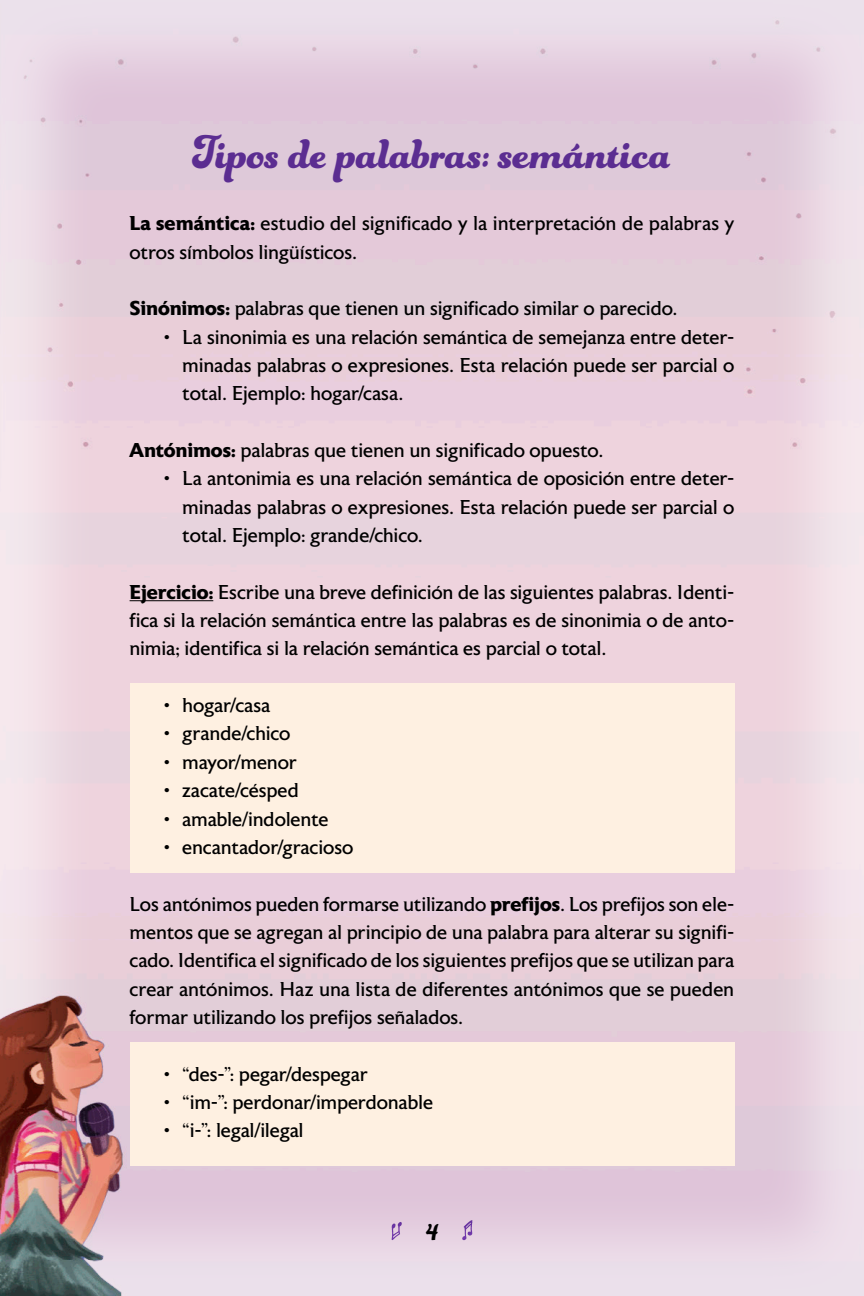
<style>
.page{position:relative;width:864px;height:1296px;background:#fff}
.page>*{position:absolute;margin:0;border:0;box-sizing:border-box;transform-origin:0 0}
.subtítulos{font:50px "Funkydori";letter-spacing:.005em;color:#5b2d91}
.t1{font:28px "Funkydori";color:#000}
.txt-sinsan{font:20px/28.4px "Astoria";letter-spacing:-.01em;color:#000;text-align:justify}
.txt{font:20px/28.4px "Astoria";letter-spacing:-.01em;color:#000;text-align:justify}
.s1{font-weight:700}
</style>
<div class="page">
<img style="left:0;top:0;width:864px;height:1296px">
<img style="left:385px;top:1210px;width:94px;height:38px">
<div style="left:130px;top:684px;width:604px;height:189px;background:#fef0e1"></div>
<div style="left:130px;top:1042px;width:604px;height:124px;background:#fef0e1"></div>
<hr style="left:130px;top:600px;width:83px;height:1px;background:#000">
<p class="subtítulos" style="left:192px;top:121px;width:481px">Tipos de palabras: semántica</p>
<p class="txt-sinsan" style="left:130px;top:210px;width:606px"><span class="s1">La semántica:</span> estudio del significado y la interpretación de palabras y otros símbolos lingüísticos.</p>
<p class="txt-sinsan" style="left:130px;top:295px;width:550px"><span class="s1">Sinónimos:</span> palabras que tienen un significado similar o parecido.</p>
<p class="txt" style="left:182px;top:323px;width:554px;text-indent:-19px">• La sinonimia es una relación semántica de semejanza entre deter&shy;minadas palabras o expresiones. Esta relación puede ser parcial o total. Ejemplo: hogar/casa.</p>
<p class="txt-sinsan" style="left:130px;top:437px;width:475px"><span class="s1">Antónimos:</span> palabras que tienen un significado opuesto.</p>
<p class="txt" style="left:182px;top:465px;width:554px;text-indent:-19px">• La antonimia es una relación semántica de oposición entre deter&shy;minadas palabras o expresiones. Esta relación puede ser parcial o total. Ejemplo: grande/chico.</p>
<p class="txt-sinsan" style="left:130px;top:578px;width:606px"><span class="s1">Ejercicio:</span> Escribe una breve definición de las siguientes palabras. Identi&shy;fica si la relación semántica entre las palabras es de sinonimia o de anto&shy;nimia; identifica si la relación semántica es parcial o total.</p>
<p class="txt" style="left:164px;top:692px;width:108px">• hogar/casa</p>
<p class="txt" style="left:164px;top:720px;width:128px">• grande/chico</p>
<p class="txt" style="left:164px;top:748px;width:135px">• mayor/menor</p>
<p class="txt" style="left:164px;top:777px;width:137px">• zacate/césped</p>
<p class="txt" style="left:164px;top:805px;width:167px">• amable/indolente</p>
<p class="txt" style="left:164px;top:833px;width:191px">• encantador/gracioso</p>
<p class="txt-sinsan" style="left:130px;top:890px;width:606px">Los antónimos pueden formarse utilizando <span class="s1">prefijos</span>. Los prefijos son ele&shy;mentos que se agregan al principio de una palabra para alterar su signifi&shy;cado. Identifica el significado de los siguientes prefijos que se utilizan para crear antónimos. Haz una lista de diferentes antónimos que se pueden formar utilizando los prefijos señalados.</p>
<p class="txt" style="left:164px;top:1060px;width:206px">• “des-”: pegar/despegar</p>
<p class="txt" style="left:164px;top:1089px;width:271px">• “im-”: perdonar/imperdonable</p>
<p class="txt" style="left:164px;top:1117px;width:142px">• “i-”: legal/ilegal</p>
<h2 class="t1" style="left:426px;top:1214px;width:14px">4</h2>
</div>
